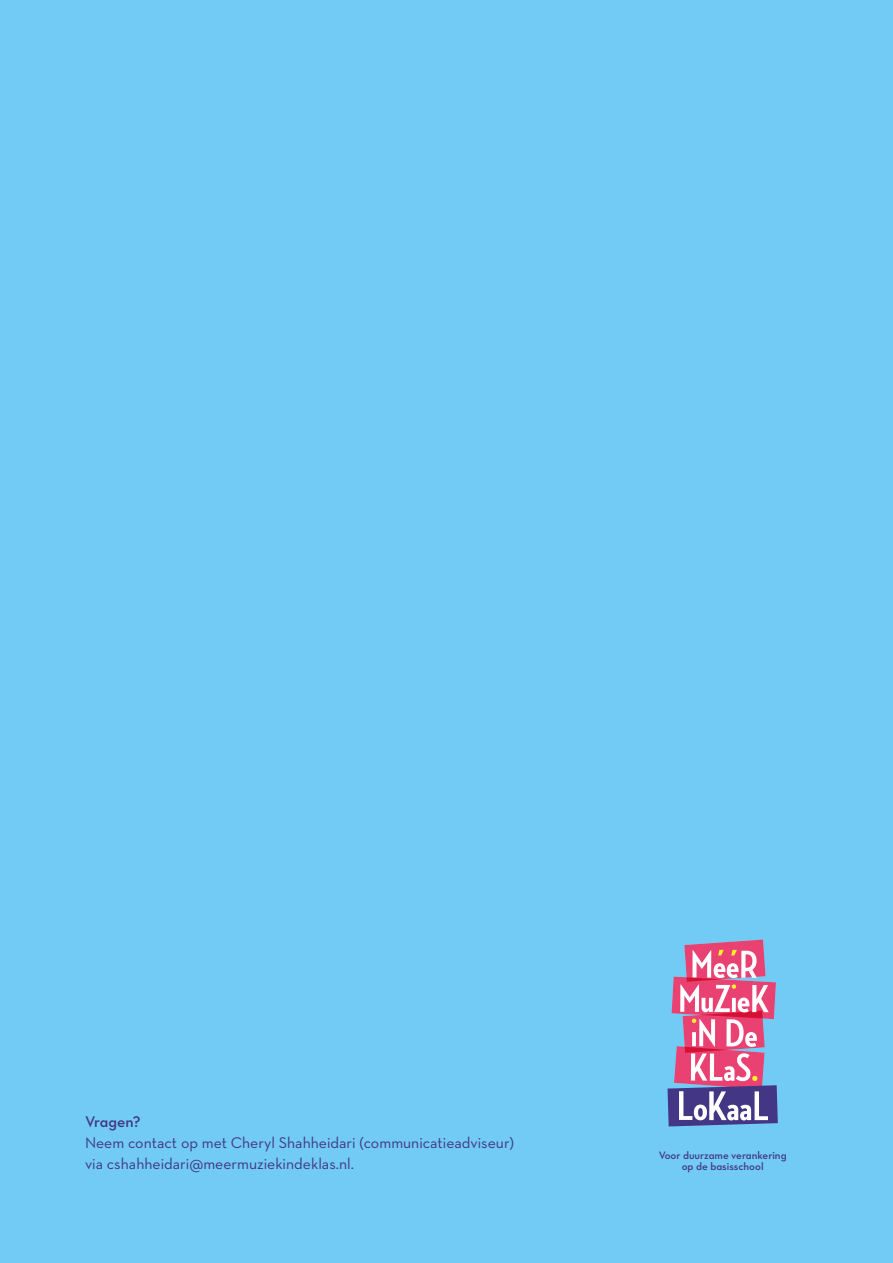
<style>
.page{position:relative;width:893px;height:1263px;background:#71cbf4}
.page>*{position:absolute;margin:0;border:0;box-sizing:border-box;transform-origin:0 0}
.t1{font:15.75px/21px "Neutraface Text";color:#433684}
.t2{font:15.75px "Neutraface Text Demi Alt";color:#433684}
.t3{font:10.95px/10.6px "Neutraface Text Demi Alt";color:#433684;text-align:center}
</style>
<div class="page">
<svg style="left:667px;top:939px;width:111px;height:187px"></svg>
<p class="t2" style="left:85px;top:1112px;width:57px">Vragen?</p>
<p class="t1" style="left:85px;top:1132px;width:430px">Neem contact op met Cheryl Shahheidari (communicatieadviseur) via cshahheidari@meermuziekindeklas.nl.</p>
<p class="t3" style="left:659px;top:1150px;width:129px">Voor duurzame verankering op de basisschool</p>
</div>
